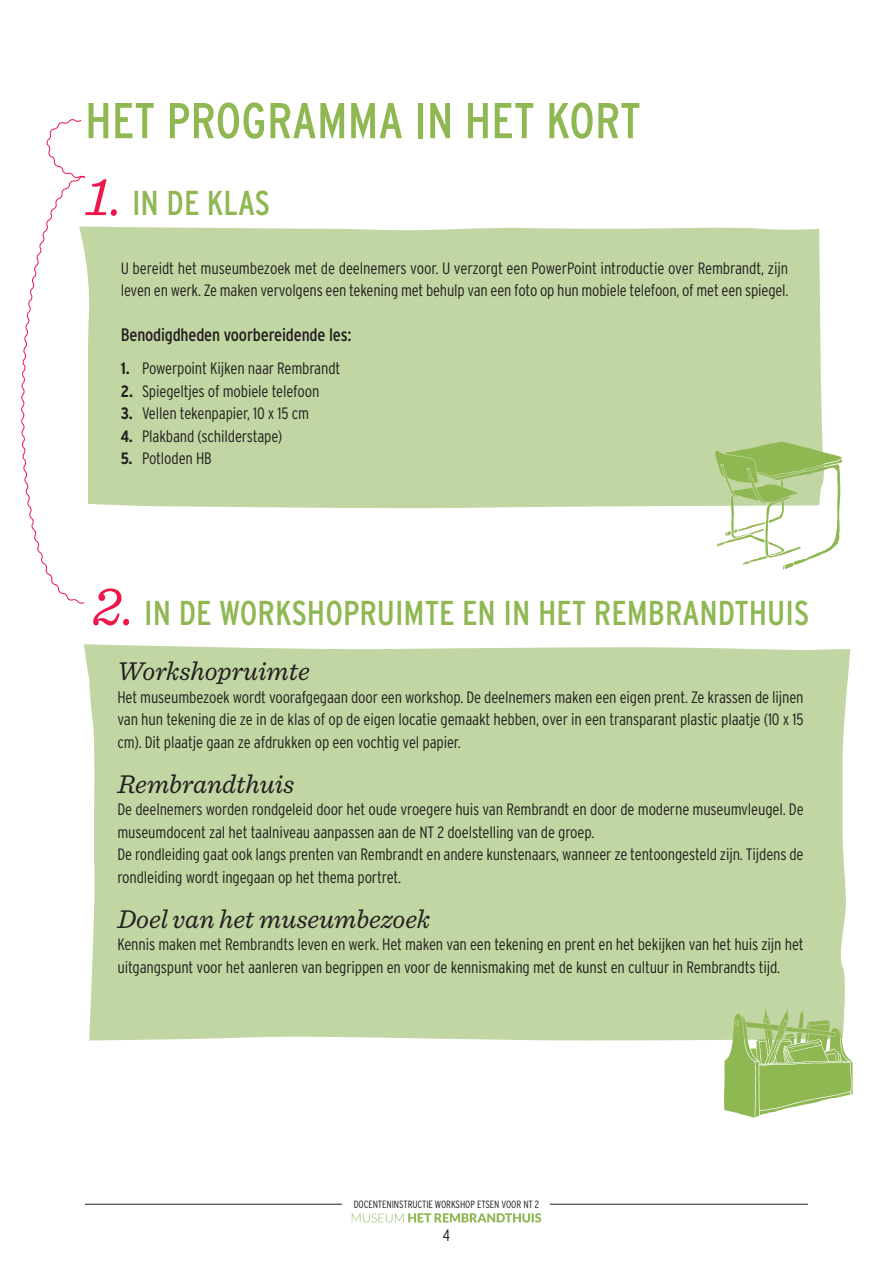
<style>
.page{position:relative;width:893px;height:1263px;background:#fff}
.page>*{position:absolute;margin:0;border:0;box-sizing:border-box;transform-origin:0 0}
.kop-groen{font:condensed 50.25px "Interstate";color:#8fb752}
.platte_tekst{font:condensed 34.5px "Interstate";color:#8fb752}
.platte_tekst-2{font:italic 27px "Sentinel";color:#231f20}
.platte_tekst-3{font:condensed 18px "Interstate";letter-spacing:-.01em;color:#231f20}
.platte_tekst-4{font:300 condensed 16.5px/22.5px "Interstate";letter-spacing:-.01em;color:#231f20}
.t1{font:300 condensed 10.5px "Interstate";letter-spacing:-.01em;color:#231f20}
.s1{font-family:"Sentinel";font-style:italic;font-stretch:normal;font-size:56.25px;color:#ed174b}
.s2{font-weight:700}
</style>
<div class="page">
<hr style="left:85px;top:1204px;width:723px;height:1px;background:#231f20">
<div style="left:343px;top:1199px;width:207px;height:45px;background:#fff"></div>
<svg style="left:352px;top:1213px;width:189px;height:9px"></svg>
<div style="left:84px;top:644px;width:766px;height:396px;background:#c1d6a2"></div>
<div style="left:89px;top:226px;width:734px;height:283px;background:#c1d6a2"></div>
<svg style="left:21px;top:119px;width:68px;height:485px"></svg>
<svg style="left:715px;top:442px;width:127px;height:127px"></svg>
<svg style="left:724px;top:1008px;width:129px;height:109px;background:#acc980"></svg>
<p class="kop-groen" style="left:85px;top:92px;width:557px">HET PROGRAMMA IN HET KORT</p>
<p class="platte_tekst" style="left:85px;top:184px;width:186px"><span class="s1">1.</span> IN DE KLAS</p>
<p class="platte_tekst-4" style="left:121px;top:256px;width:669px">U bereidt het museumbezoek met de deelnemers voor. U verzorgt een PowerPoint introductie over Rembrandt, zijn leven en werk. Ze maken vervolgens een tekening met behulp van een foto op hun mobiele telefoon, of met een spiegel.</p>
<p class="platte_tekst-3" style="left:121px;top:325px;width:232px">Benodigdheden voorbereidende les:</p>
<p class="platte_tekst-4" style="left:121px;top:357px;width:221px"><span class="s2">1.</span> Powerpoint Kijken naar Rembrandt</p>
<p class="platte_tekst-4" style="left:121px;top:379px;width:200px"><span class="s2">2.</span> Spiegeltjes of mobiele telefoon</p>
<p class="platte_tekst-4" style="left:121px;top:402px;width:190px"><span class="s2">3.</span> Vellen tekenpapier, 10 x 15 cm</p>
<p class="platte_tekst-4" style="left:121px;top:424px;width:163px"><span class="s2">4.</span> Plakband (schilderstape)</p>
<p class="platte_tekst-4" style="left:121px;top:447px;width:93px"><span class="s2">5.</span> Potloden HB</p>
<p class="platte_tekst" style="left:92px;top:593px;width:719px"><span class="s1">2.</span> IN DE WORKSHOPRUIMTE EN IN HET REMBRANDTHUIS</p>
<p class="platte_tekst-2" style="left:117px;top:651px;width:194px">Workshopruimte</p>
<p class="platte_tekst-4" style="left:117px;top:686px;width:688px;text-align:justify">Het museumbezoek wordt voorafgegaan door een workshop. De deelnemers maken een eigen prent. Ze krassen de lijnen van hun tekening die ze in de klas of op de eigen locatie gemaakt hebben, over in een transparant plastic plaatje (10 x 15 cm). Dit plaatje gaan ze afdrukken op een vochtig vel papier.</p>
<p class="platte_tekst-2" style="left:117px;top:763px;width:178px">Rembrandthuis</p>
<p class="platte_tekst-4" style="left:117px;top:798px;width:688px">De deelnemers worden rondgeleid door het oude vroegere huis van Rembrandt en door de moderne museumvleugel. De museumdocent zal het taalniveau aanpassen aan de NT 2 doelstelling van de groep.</p>
<p class="platte_tekst-4" style="left:117px;top:843px;width:688px">De rondleiding gaat ook langs prenten van Rembrandt en andere kunstenaars, wanneer ze tentoongesteld zijn. Tijdens de rondleiding wordt ingegaan op het thema portret.</p>
<p class="platte_tekst-2" style="left:117px;top:898px;width:314px">Doel van het museumbezoek</p>
<p class="platte_tekst-4" style="left:117px;top:933px;width:688px">Kennis maken met Rembrandts leven en werk. Het maken van een tekening en prent en het bekijken van het huis zijn het uitgangspunt voor het aanleren van begrippen en voor de kennismaking met de kunst en cultuur in Rembrandts tijd.</p>
<p class="t1" style="left:354px;top:1198px;width:187px">DOCENTENINSTRUCTIE WORKSHOP ETSEN VOOR NT 2</p>
<p class="platte_tekst-4" style="left:443px;top:1224px;width:9px">4</p>
</div>
